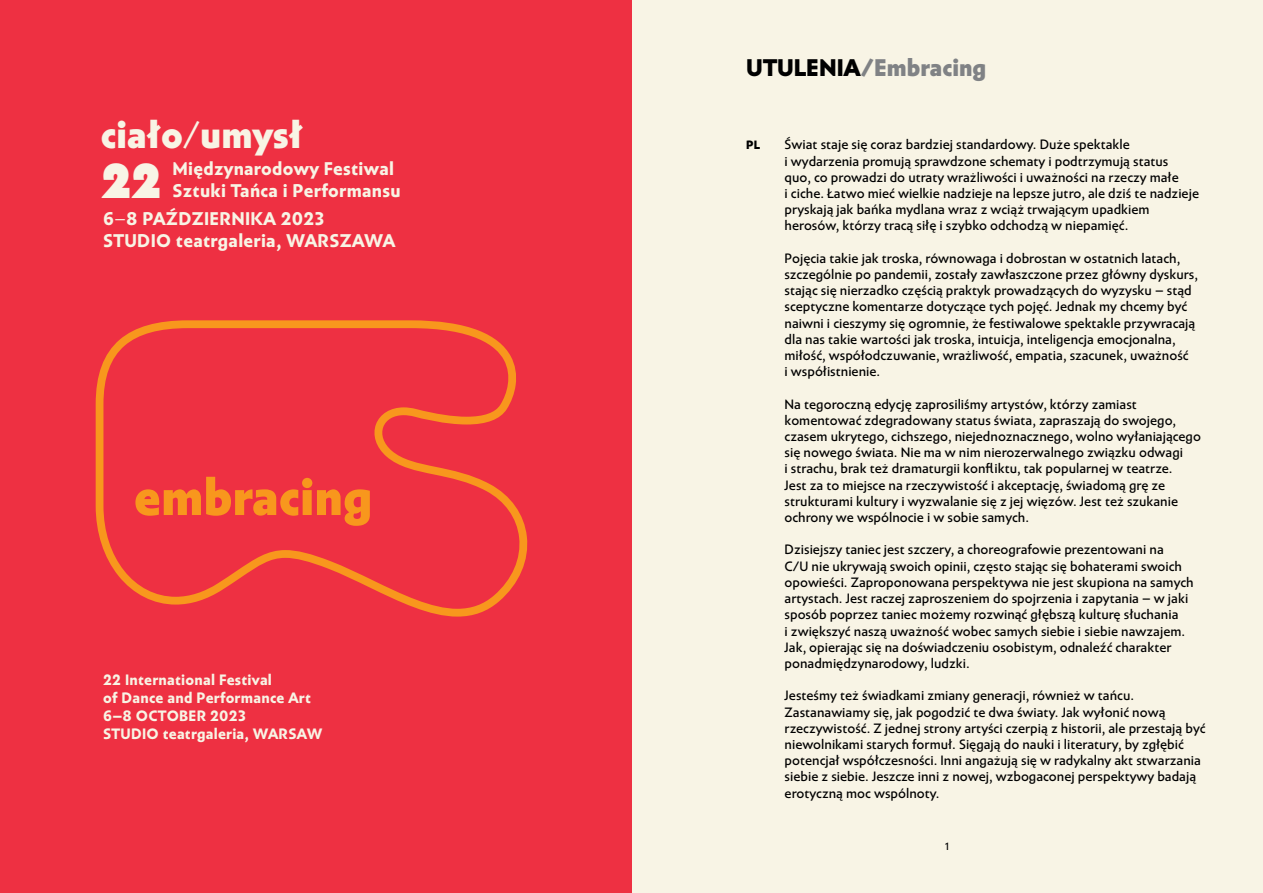
<style>
.page{position:relative;width:1263px;height:893px;background:#fff}
.page>*{position:absolute;margin:0;border:0;box-sizing:border-box;transform-origin:0 0}
.t1{font:800 51px "Carot Sans";color:#f8971d}
.t2{font:900 48.9px "Carot Sans";color:#f8f4e5}
.t3{font:800 37.65px "Carot Sans";color:#f8f4e5}
.t4{font:800 24px "Carot Sans";color:#808285}
.t5{font:700 18.3px/22px "Carot Sans";letter-spacing:.015em;color:#f8f4e5}
.t6{font:700 15px/18px "Carot Sans";letter-spacing:.015em;color:#f8f4e5}
.t7{font:13.5px/16.2px "Carot Sans";color:#000}
.t8{font:800 12px "Carot Sans";color:#000}
.t9{font:10.5px "Carot Sans";color:#000}
.s1{font-weight:300}
.s2{color:#000}
</style>
<div class="page">
<div style="left:631px;top:0;width:632px;height:893px;background:#f8f4e5"></div>
<div style="left:0;top:0;width:631px;height:893px;background:#ee3042"></div>
<svg style="left:96px;top:320px;width:432px;height:297px"></svg>
<h3 class="t3" style="left:101px;top:111px;width:204px">ciało<span class="s1">/</span>umysł</h3>
<h2 class="t2" style="left:102px;top:148px;width:61px">22</h2>
<h3 class="t5" style="left:172px;top:158px;width:230px">Międzynarodowy Festiwal<br>Sztuki Tańca i Performansu</h3>
<h3 class="t5" style="left:103px;top:208px;width:294px">6<span class="s1">–</span>8 PAŹDZIERNIKA 2023<br>STUDIO teatrgaleria, WARSZAWA</h3>
<h1 class="t1" style="left:134px;top:465px;width:240px">embracing</h1>
<p class="t6" style="left:103px;top:671px;width:221px">22 International Festival<br>of Dance and Performance Art<br>6–8 OCTOBER 2023<br>STUDIO teatrgaleria, WARSAW</p>
<h3 class="t4" style="left:746px;top:52px;width:242px"><span class="s2">Utulenia</span>/Embracing</h3>
<p class="t8" style="left:746px;top:137px;width:15px">PL</p>
<p class="t7" style="left:784px;top:137px;width:416px">Świat staje się coraz bardziej standardowy. Duże spektakle<br>i wydarzenia promują sprawdzone schematy i podtrzymują status<br>quo, co prowadzi do utraty wrażliwości i uważności na rzeczy małe<br>i ciche. Łatwo mieć wielkie nadzieje na lepsze jutro, ale dziś te nadzieje pryskają jak bańka mydlana wraz z wciąż trwającym upadkiem herosów, którzy tracą siłę i szybko odchodzą w niepamięć.</p>
<p class="t7" style="left:784px;top:251px;width:415px">Pojęcia takie jak troska, równowaga i dobrostan w ostatnich latach, szczególnie po pandemii, zostały zawłaszczone przez główny dyskurs, stając się nierzadko częścią praktyk prowadzących do wyzysku – stąd sceptyczne komentarze dotyczące tych pojęć. Jednak my chcemy być naiwni i cieszymy się ogromnie, że festiwalowe spektakle przywracają dla nas takie wartości jak troska, intuicja, inteligencja emocjonalna, miłość, współodczuwanie, wrażliwość, empatia, szacunek, uważność<br>i współistnienie.</p>
<p class="t7" style="left:784px;top:396px;width:418px">Na tegoroczną edycję zaprosiliśmy artystów, którzy zamiast komentować zdegradowany status świata, zapraszają do swojego, czasem ukrytego, cichszego, niejednoznacznego, wolno wyłaniającego się nowego świata. Nie ma w nim nierozerwalnego związku odwagi<br>i strachu, brak też dramaturgii konfliktu, tak popularnej w teatrze.<br>Jest za to miejsce na rzeczywistość i akceptację, świadomą grę ze strukturami kultury i wyzwalanie się z jej więzów. Jest też szukanie ochrony we wspólnocie i w sobie samych.</p>
<p class="t7" style="left:784px;top:542px;width:411px">Dzisiejszy taniec jest szczery, a choreografowie prezentowani na<br>C/U nie ukrywają swoich opinii, często stając się bohaterami swoich opowieści. Zaproponowana perspektywa nie jest skupiona na samych artystach. Jest raczej zaproszeniem do spojrzenia i zapytania – w jaki sposób poprzez taniec możemy rozwinąć głębszą kulturę słuchania<br>i zwiększyć naszą uważność wobec samych siebie i siebie nawzajem.<br>Jak, opierając się na doświadczeniu osobistym, odnaleźć charakter ponadmiędzynarodowy, ludzki.</p>
<p class="t7" style="left:784px;top:688px;width:422px">Jesteśmy też świadkami zmiany generacji, również w tańcu.<br>Zastanawiamy się, jak pogodzić te dwa światy. Jak wyłonić nową rzeczywistość. Z jednej strony artyści czerpią z historii, ale przestają być niewolnikami starych formuł. Sięgają do nauki i literatury, by zgłębić potencjał współczesności. Inni angażują się w radykalny akt stwarzania siebie z siebie. Jeszcze inni z nowej, wzbogaconej perspektywy badają erotyczną moc wspólnoty.</p>
<p class="t9" style="left:945px;top:840px;width:6px">1</p>
</div>
